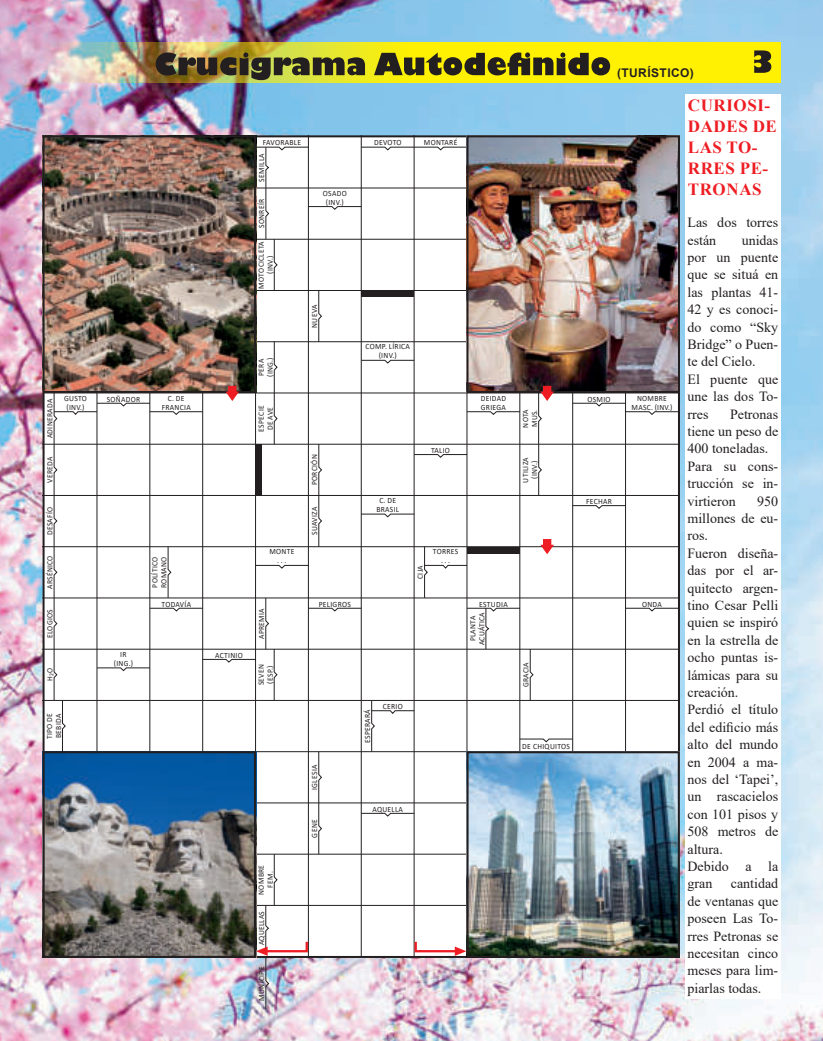
<style>
.page{position:relative;width:823px;height:1041px;background:#fff}
.page>*{position:absolute;margin:0;border:0;box-sizing:border-box;transform-origin:0 0}
.t1{font:700 17px/20.8px "Times New Roman";letter-spacing:.035em;color:#ee1d23}
.t2{font:14px/17.4px "Times New Roman";color:#231f20}
.t3{font:700 12px "Arial";letter-spacing:.035em;color:#231f20}
.t4{font:8px/9px "Calibri";letter-spacing:.04em;color:#231f20;text-align:center;scale:.95 1}
</style>
<div class="page">
<img style="left:0;top:0;width:822px;height:1040px">
<img style="left:43px;top:43px;width:737px;height:40px">
<svg style="left:753px;top:50px;width:17px;height:23px"></svg>
<img style="left:155px;top:52px;width:454px;height:28px">
<div style="left:684px;top:94px;width:96px;height:904px;background:#fff"></div>
<hr style="left:308px;top:135px;width:1px;height:822px;background:#231f20">
<hr style="left:360px;top:135px;width:1px;height:822px;background:#231f20">
<hr style="left:413px;top:135px;width:1px;height:822px;background:#231f20">
<hr style="left:43px;top:443px;width:636px;height:1px;background:#231f20">
<hr style="left:43px;top:495px;width:636px;height:1px;background:#231f20">
<hr style="left:43px;top:546px;width:636px;height:1px;background:#231f20">
<hr style="left:43px;top:597px;width:636px;height:1px;background:#231f20">
<hr style="left:43px;top:648px;width:636px;height:1px;background:#231f20">
<hr style="left:43px;top:699px;width:636px;height:1px;background:#231f20">
<img style="left:46px;top:754px;width:7px;height:200px">
<img style="left:46px;top:138px;width:207px;height:252px">
<div style="left:43px;top:135px;width:213px;height:258px;border:2px solid #231f20"></div>
<img style="left:469px;top:138px;width:207px;height:8px">
<img style="left:53px;top:146px;width:626px;height:864px">
<p class="t3" style="left:617px;top:68px;width:78px">(TURÍSTICO)</p>
<p class="t1" style="left:687px;top:97px;width:91px">CURIOSI-<br>DADES DE<br>LAS TO-<br>RRES PE-<br>TRONAS</p>
<p class="t2" style="left:687px;top:215px;width:92px">Las dos torres están</p>
<p class="t4" style="left:262px;top:138px;width:42px">FAVORABLE</p>
<p class="t4" style="left:374px;top:138px;width:30px">DEVOTO</p>
<p class="t4" style="left:423px;top:138px;width:37px">MONTARÉ</p>
<p class="t4" style="left:256px;top:182px;width:31px;rotate:-90deg">SEMILLA</p>
<p class="t4" style="left:256px;top:228px;width:32px;rotate:-90deg">SONREÍR</p>
<p class="t4" style="left:323px;top:188px;width:27px">OSADO (INV.)</p>
<p class="t2" style="left:687px;top:232px;width:92px;text-indent:54px">unidas por un puente que se situá en las plantas 41-<br>42 y es conoci&shy;do como “Sky<br>Bridge” o Puen&shy;te del Cielo.<br>El puente que une las dos To&shy;rres</p>
<p class="t4" style="left:256px;top:288px;width:51px;rotate:-90deg">MOTOCICLETA (INV.)</p>
<p class="t4" style="left:309px;top:328px;width:26px;rotate:-90deg">NUEVA</p>
<p class="t4" style="left:365px;top:342px;width:48px">COMP. LÍRICA (INV.)</p>
<p class="t4" style="left:256px;top:376px;width:22px;text-align:left;rotate:-90deg">PERA (ING.)</p>
<p class="t4" style="left:107px;top:394px;width:37px">SOÑADOR</p>
<p class="t4" style="left:587px;top:394px;width:26px">OSMIO</p>
<p class="t4" style="left:64px;top:393px;width:26px">GUSTO (INV.)</p>
<p class="t4" style="left:162px;top:393px;width:32px">C. DE<br>FRANCIA</p>
<p class="t4" style="left:631px;top:393px;width:45px">NOMBRE<br>MASC. (INV.)</p>
<p class="t4" style="left:480px;top:393px;width:28px;text-align:left">DEIDAD<br>GRIEGA</p>
<p class="t4" style="left:45px;top:438px;width:43px;rotate:-90deg">ADINERADA</p>
<p class="t4" style="left:45px;top:483px;width:29px;rotate:-90deg">VEREDA</p>
<p class="t4" style="left:309px;top:485px;width:34px;rotate:-90deg">PORCIÓN</p>
<p class="t4" style="left:45px;top:535px;width:31px;rotate:-90deg">DESAFÍO</p>
<p class="t4" style="left:309px;top:535px;width:31px;rotate:-90deg">SUAVIZA</p>
<p class="t4" style="left:45px;top:589px;width:37px;rotate:-90deg">ARSÉNICO</p>
<p class="t4" style="left:415px;top:579px;width:16px;rotate:-90deg">CIJA</p>
<p class="t4" style="left:45px;top:638px;width:32px;rotate:-90deg">ELOGIOS</p>
<p class="t4" style="left:256px;top:639px;width:34px;rotate:-90deg">APREMIA</p>
<p class="t4" style="left:256px;top:431px;width:29px;text-align:left;rotate:-90deg">ESPECIE<br>DE AVE</p>
<p class="t2" style="left:687px;top:406px;width:92px;text-indent:42px">Petronas tiene un peso de<br>400 toneladas.<br>Para su cons&shy;trucción se in&shy;virtieron</p>
<p class="t4" style="left:520px;top:427px;width:21px;text-align:left;rotate:-90deg">NOTA<br>MUS.</p>
<p class="t4" style="left:431px;top:445px;width:21px">TALIO</p>
<p class="t4" style="left:520px;top:482px;width:28px;rotate:-90deg">UTILIZA (INV.)</p>
<p class="t2" style="left:687px;top:493px;width:92px;text-indent:70px">950 millones de eu&shy;ros.<br>Fueron diseña&shy;das por el ar&shy;quitecto argen&shy;tino Cesar Pelli quien se inspiró en la estrella de ocho puntas is&shy;lámicas para su creación.<br>Perdió el título del edificio más alto del mundo en 2004 a ma&shy;nos del ‘Tapei’, un rascacielos con 101 pisos y<br>508 metros de altura.<br>Debido a la gran</p>
<p class="t4" style="left:376px;top:495px;width:25px">C. DE<br>BRASIL</p>
<p class="t4" style="left:585px;top:496px;width:29px">FECHAR</p>
<p class="t4" style="left:269px;top:547px;width:28px">MONTE . . .</p>
<p class="t4" style="left:432px;top:547px;width:28px">TORRES . . .</p>
<p class="t4" style="left:150px;top:588px;width:35px;text-align:left;rotate:-90deg">POLÍTICO<br>ROMANO</p>
<p class="t4" style="left:161px;top:599px;width:33px">TODAVÍA</p>
<p class="t4" style="left:318px;top:599px;width:35px">PELIGROS</p>
<p class="t4" style="left:479px;top:599px;width:31px">ESTUDIA</p>
<p class="t4" style="left:641px;top:599px;width:22px">ONDA</p>
<p class="t4" style="left:467px;top:645px;width:36px;rotate:-90deg">PLANTA<br>ACUÁTICA</p>
<p class="t4" style="left:114px;top:649px;width:22px">IR (ING.)</p>
<p class="t4" style="left:215px;top:650px;width:31px">ACTINIO</p>
<p class="t4" style="left:521px;top:687px;width:28px;rotate:-90deg">GRACIA</p>
<p class="t4" style="left:256px;top:685px;width:24px;text-align:left;rotate:-90deg">SEVEN (ESP.)</p>
<p class="t4" style="left:45px;top:681px;width:15px;rotate:-90deg">H<sub>2</sub>O</p>
<p class="t4" style="left:382px;top:701px;width:23px">CERIO</p>
<p class="t4" style="left:362px;top:743px;width:37px;rotate:-90deg">ESPERARÁ</p>
<p class="t4" style="left:45px;top:739px;width:29px;text-align:left;rotate:-90deg">TIPO DE<br>BEBIDA</p>
<p class="t4" style="left:522px;top:741px;width:52px">DE CHIQUITOS</p>
<p class="t4" style="left:309px;top:789px;width:28px;rotate:-90deg">IGLESIA</p>
<p class="t4" style="left:309px;top:837px;width:20px;rotate:-90deg">GENE</p>
<p class="t4" style="left:372px;top:804px;width:34px">AQUELLA</p>
<p class="t4" style="left:256px;top:894px;width:33px;rotate:-90deg">NOMBRE<br>FEM.</p>
<p class="t2" style="left:687px;top:876px;width:92px;text-align:justify;text-indent:43px">cantidad de ventanas que poseen Las To&shy;rres Petronas se necesitan cinco meses para lim&shy;piarlas todas.</p>
<p class="t4" style="left:256px;top:945px;width:38px;rotate:-90deg">AQUELLAS</p>
<p class="t4" style="left:256px;top:1000px;width:37px;rotate:-90deg">MUNÍCIPE</p>
</div>
